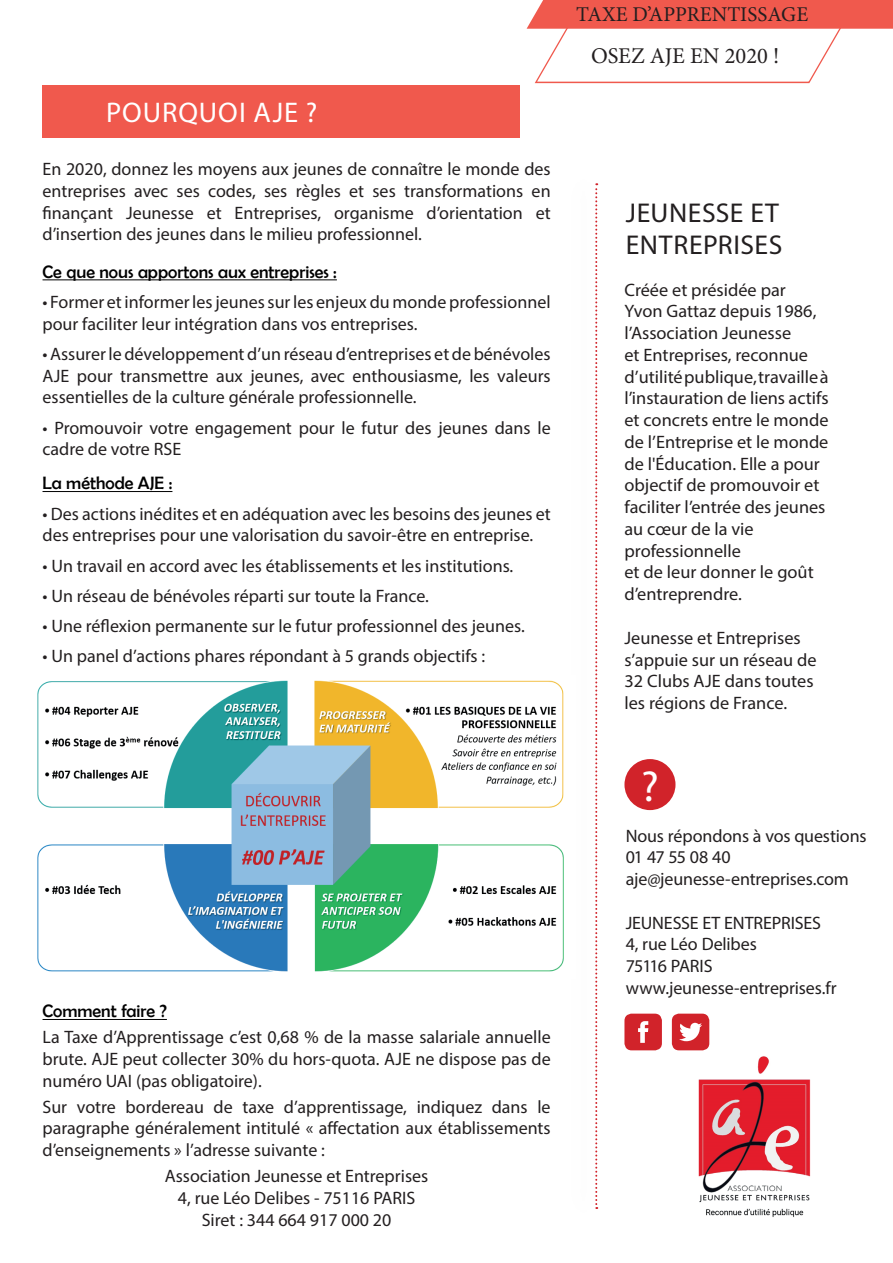
<style>
.page{position:relative;width:893px;height:1263px;background:#fff}
.page>*{position:absolute;margin:0;border:0;box-sizing:border-box;transform-origin:0 0}
.t1{font:43.5px "Myriad Pro";color:#fff}
.t2{font:28.5px "Myriad Pro";letter-spacing:.035em;color:#fff}
.t3{font:27.3px/31.2px "Myriad Pro";letter-spacing:.02em;color:#231f20}
.t4{font:22.5px "Minion Pro";color:#231f20}
.t5{font:21px "Minion Pro";color:#231f20}
.t6{font:18px/21.8px "Myriad Pro";color:#231f20}
.t7{font:18px "Berlin Sans FB";color:#000}
</style>
<div class="page">
<img style="left:674px;top:1030px;width:137px;height:188px">
<svg style="left:595px;top:183px;width:2px;height:1026px"></svg>
<div style="left:43px;top:85px;width:477px;height:52px;background:#f0594d"></div>
<div style="left:624px;top:1014px;width:38px;height:36px;background:#d1232a;border-radius:7px"></div>
<svg style="left:638px;top:1021px;width:10px;height:22px"></svg>
<div style="left:672px;top:1014px;width:37px;height:36px;background:#d1232a;border-radius:7px"></div>
<svg style="left:679px;top:1023px;width:23px;height:18px"></svg>
<div style="left:624px;top:759px;width:51px;height:51px;background:#d1232a;border-radius:50%"></div>
<svg style="left:527px;top:0;width:366px;height:84px"></svg>
<hr style="left:43px;top:491px;width:129px;height:1px;background:#000">
<hr style="left:43px;top:279px;width:294px;height:1px;background:#000">
<img style="left:37px;top:680px;width:527px;height:292px">
<hr style="left:43px;top:1019px;width:124px;height:1px;background:#000">
<h2 class="t2" style="left:106px;top:95px;width:213px">POURQUOI AJE ?</h2>
<p class="t6" style="left:43px;top:158px;width:510px;text-align:justify">En 2020, donnez les moyens aux jeunes de connaître le monde des entreprises avec ses codes, ses règles et ses transformations en finançant Jeunesse et Entreprises, organisme d’orientation et d’insertion des jeunes dans le milieu professionnel.</p>
<p class="t7" style="left:43px;top:261px;width:296px">Ce que nous apportons aux entreprises :</p>
<p class="t6" style="left:43px;top:291px;width:510px">• Former et informer les jeunes sur les enjeux du monde professionnel pour faciliter leur intégration dans vos entreprises.</p>
<p class="t6" style="left:43px;top:343px;width:510px;text-align:justify">• Assurer le développement d’un réseau d’entreprises et de bénévoles AJE pour transmettre aux jeunes, avec enthousiasme, les valeurs essentielles de la culture générale professionnelle.</p>
<p class="t6" style="left:43px;top:416px;width:510px">• Promouvoir votre engagement pour le futur des jeunes dans le cadre de votre RSE</p>
<p class="t7" style="left:43px;top:473px;width:131px">La méthode AJE :</p>
<p class="t6" style="left:43px;top:502px;width:510px">• Des actions inédites et en adéquation avec les besoins des jeunes et des entreprises pour une valorisation du savoir-être en entreprise.</p>
<p class="t6" style="left:43px;top:554px;width:472px">• Un travail en accord avec les établissements et les institutions.</p>
<p class="t6" style="left:43px;top:585px;width:388px">• Un réseau de bénévoles réparti sur toute la France.</p>
<p class="t6" style="left:43px;top:615px;width:484px">• Une réflexion permanente sur le futur professionnel des jeunes.</p>
<p class="t6" style="left:43px;top:645px;width:444px">• Un panel d’actions phares répondant à 5 grands objectifs :</p>
<p class="t7" style="left:43px;top:1001px;width:126px">Comment faire ?</p>
<p class="t6" style="left:43px;top:1026px;width:510px;text-align:justify">La Taxe d’Apprentissage c’est 0,68 % de la masse salariale annuelle brute. AJE peut collecter 30% du hors-quota. AJE ne dispose pas de numéro UAI (pas obligatoire).</p>
<p class="t6" style="left:43px;top:1095px;width:510px;text-align:justify">Sur votre bordereau de taxe d’apprentissage, indiquez dans le paragraphe généralement intitulé « affectation aux établissements d’enseignements » l’adresse suivante :</p>
<p class="t6" style="left:165px;top:1165px;width:265px;text-align:center">Association Jeunesse et Entreprises<br>4, rue Léo Delibes - 75116 PARIS<br>Siret : 344 664 917 000 20</p>
<p class="t5" style="left:576px;top:0;width:234px">TAXE D’APPRENTISSAGE</p>
<p class="t4" style="left:591px;top:41px;width:190px">OSEZ AJE EN 2020 !</p>
<h3 class="t3" style="left:626px;top:197px;width:158px">JEUNESSE ET<br>ENTREPRISES</h3>
<p class="t6" style="left:624px;top:278px;width:206px">Créée et présidée par<br>Yvon Gattaz depuis 1986, l’Association Jeunesse<br>et Entreprises, reconnue d’utilité publique, travaille à l’instauration de liens actifs et concrets entre le monde de l’Entreprise et le monde de l'Éducation. Elle a pour objectif de promouvoir et faciliter l’entrée des jeunes au cœur de la vie professionnelle<br>et de leur donner le goût d’entreprendre.</p>
<p class="t6" style="left:624px;top:627px;width:194px">Jeunesse et Entreprises s’appuie sur un réseau de<br>32 Clubs AJE dans toutes les régions de France.</p>
<h1 class="t1" style="left:641px;top:759px;width:19px">?</h1>
<p class="t6" style="left:626px;top:824px;width:242px">Nous répondons à vos questions<br>01 47 55 08 40 aje@jeunesse-entreprises.com</p>
<p class="t6" style="left:626px;top:911px;width:212px">JEUNESSE ET ENTREPRISES<br>4, rue Léo Delibes<br>75116 PARIS www.jeunesse-entreprises.fr</p>
</div>
